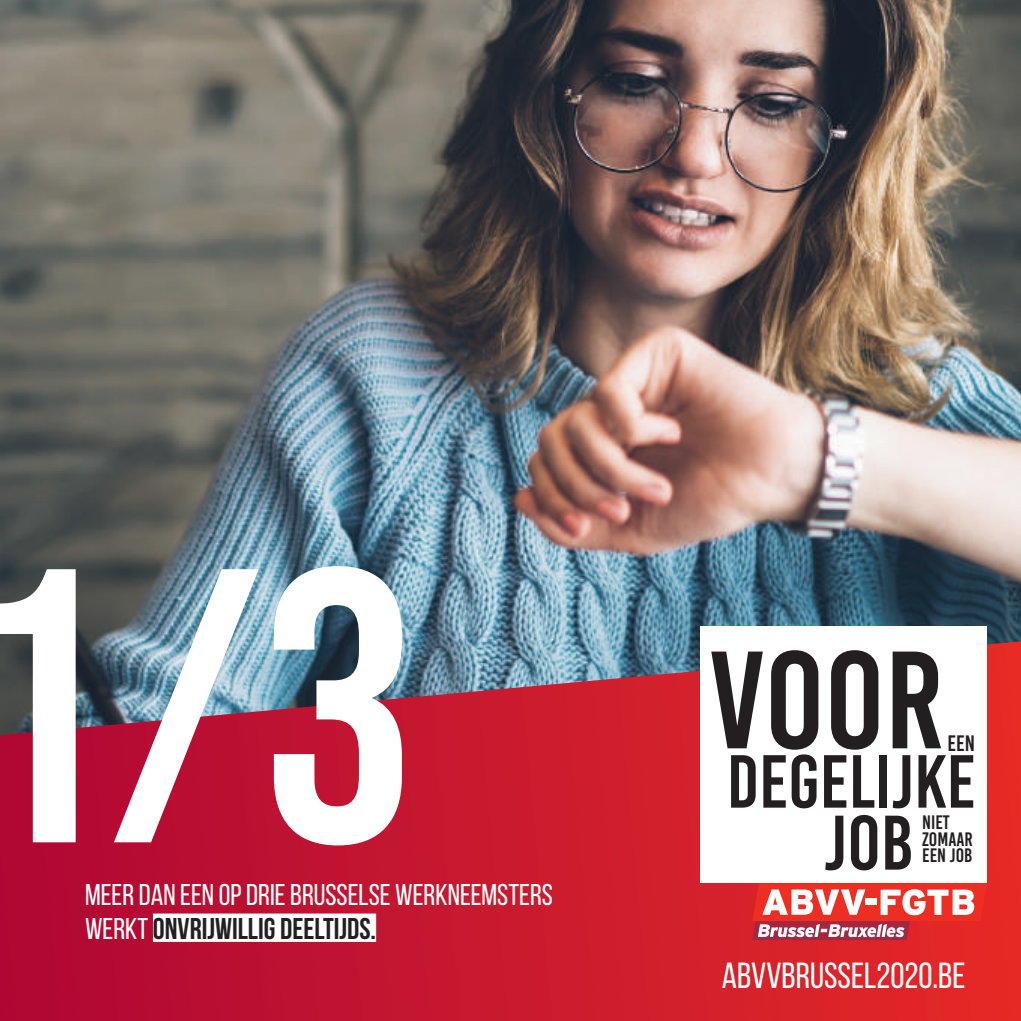
<style>
.page{position:relative;width:1021px;height:1021px;background:#fff}
.page>*{position:absolute;margin:0;border:0;box-sizing:border-box;transform-origin:0 0}
.t1{font:700 390px "Bebas Neue";color:#fff}
.t2{font:138.3px "Bebas Kai";color:#231f20}
.t3{font:77.1px "Bebas Kai";color:#231f20}
.t4{font:75px "Bebas Kai";color:#231f20}
.t5{font:36.3px "Bebas Neue";color:#fff}
.t6{font:30px/33px "Bebas Neue";color:#fff}
.t7{font:22.2px "Bebas Kai";color:#231f20}
.t8{font:19.5px/16.2px "Bebas Kai";color:#231f20}
.s1{font-weight:700;color:#231f20}
</style>
<div class="page">
<img style="left:0;top:0;width:1020px;height:641px">
<svg style="left:0;top:641px;width:1020px;height:379px;background:#b7263c"></svg>
<svg style="left:752px;top:883px;width:235px;height:57px"></svg>
<div style="left:700px;top:626px;width:287px;height:257px;background:#fff"></div>
<div style="left:153px;top:913px;width:223px;height:28px;background:#fff"></div>
<h1 class="t1" style="left:-43px;top:493px;width:459px">1/3</h1>
<p class="t6" style="left:85px;top:878px;width:469px">MEER DAN EEN OP DRIE BRUSSELSE WERKNEEMSTERS<br>WERKT <span class="s1">ONVRIJWILLIG DEELTIJDS.</span></p>
<h2 class="t2" style="left:708px;top:626px;width:237px">VOOR</h2>
<p class="t7" style="left:947px;top:731px;width:29px">EEN</p>
<h3 class="t4" style="left:726px;top:741px;width:250px">DEGELIJKE</h3>
<h3 class="t3" style="left:824px;top:801px;width:90px">JOB</h3>
<p class="t8" style="left:922px;top:814px;width:52px">NIET<br>ZOMAAR</p>
<p class="t8" style="left:922px;top:847px;width:52px">EEN JOB</p>
<p class="t5" style="left:721px;top:955px;width:245px">ABVVBRUSSEL2020.BE</p>
</div>
